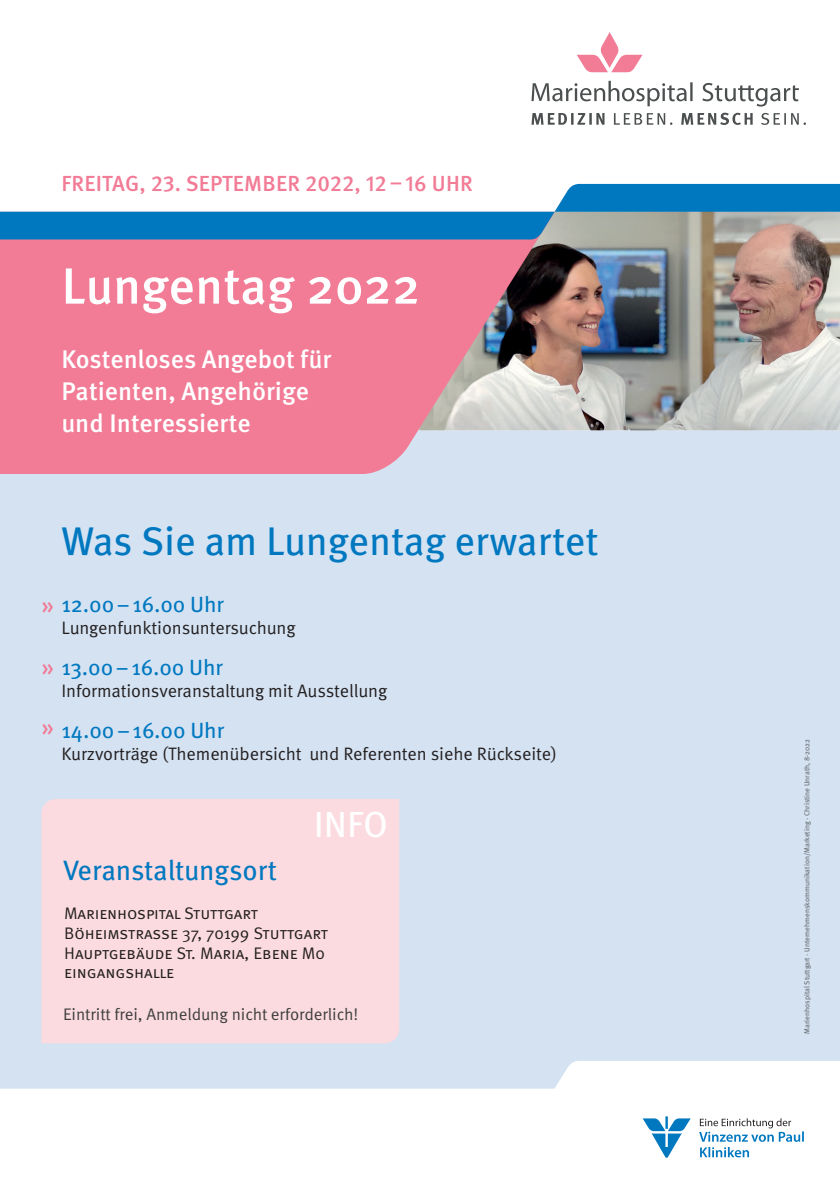
<style>
.page{position:relative;width:840px;height:1191px;background:#fff}
.page>*{position:absolute;margin:0;border:0;box-sizing:border-box;transform-origin:0 0}
.t1{font:500 50.8px "Meta Pro";letter-spacing:-.005em;color:#fff}
.t2{font:40px "Meta Pro";letter-spacing:-.005em;color:#0078c0}
.t3{font:36.4px "Meta Pro";color:#fff}
.Zwischenheadline_9_p{font:28px "Meta Pro";letter-spacing:-.01em;color:#0078c0}
.t4{font:500 25.4px/32px "Meta Pro";color:#fff}
.Zwischenheadline_9_p-2{font:500 23.2px "Meta Pro";color:#f27b96}
.t5{font:22px "Meta Pro";letter-spacing:-.005em;color:#0078c0}
.t6{font:500 21.8px "Meta Pro";letter-spacing:.01em;color:#f27b96}
.t7{font:18px "Meta Pro";letter-spacing:-.005em;color:#231f20}
.t8{font:16.8px/19.6px "Meta Normal Caps";letter-spacing:-.005em;color:#231f20}
.Zwischenheadline_9_p-3{font:16.8px "Meta Pro";letter-spacing:-.005em;color:#3e3e3f}
.t9{font:7.2px "Meta Pro";color:#57585a}
.s1{font-weight:500;font-size:23.2px;color:#f27b96}
</style>
<div class="page">
<div style="left:0;top:414px;width:839px;height:699px;background:#d4e2f2"></div>
<svg style="left:642px;top:1116px;width:48px;height:41px"></svg>
<svg style="left:700px;top:1147px;width:48px;height:10px"></svg>
<svg style="left:699px;top:1118px;width:104px;height:23px"></svg>
<img style="left:554px;top:239px;width:285px;height:191px">
<svg style="left:0;top:239px;width:554px;height:235px;background:#e58299"></svg>
<svg style="left:0;top:184px;width:839px;height:55px"></svg>
<div style="left:41px;top:799px;width:358px;height:244px;background:#fbdbdf"></div>
<svg style="left:531px;top:113px;width:274px;height:12px"></svg>
<svg style="left:531px;top:81px;width:267px;height:26px"></svg>
<svg style="left:577px;top:32px;width:65px;height:40px"></svg>
<svg style="left:0;top:1061px;width:839px;height:52px;fill:#fff"></svg>
<p class="t6" style="left:62px;top:169px;width:412px">FREITAG, 23. SEPTEMBER 2022, 12–16 UHR</p>
<p class="t1" style="left:61px;top:254px;width:360px">Lungentag 2022</p>
<p class="t4" style="left:61px;top:344px;width:271px">Kostenloses Angebot für<br>Patienten, Angehörige und Interessierte</p>
<p class="t2" style="left:61px;top:516px;width:538px">Was Sie am Lungentag erwartet</p>
<p class="t5" style="left:42px;top:590px;width:184px"><span class="s1">»</span> 12.00–16.00 Uhr</p>
<p class="t7" style="left:61px;top:616px;width:235px">Lungenfunktionsuntersuchung</p>
<p class="t5" style="left:42px;top:654px;width:183px"><span class="s1">»</span> 13.00–16.00 Uhr</p>
<p class="t7" style="left:61px;top:680px;width:327px">Informationsveranstaltung mit Ausstellung</p>
<p class="t5" style="left:61px;top:716px;width:164px">14.00–16.00 Uhr</p>
<p class="t7" style="left:61px;top:742px;width:496px">Kurzvorträge (Themenübersicht und Referenten siehe Rückseite)</p>
<p class="Zwischenheadline_9_p-2" style="left:42px;top:712px;width:14px">»</p>
<p class="t3" style="left:313px;top:801px;width:76px">INFO</p>
<p class="Zwischenheadline_9_p" style="left:63px;top:853px;width:215px">Veranstaltungsort</p>
<p class="t8" style="left:64px;top:903px;width:266px">Marienhospital Stuttgart<br>Böheimstraße 37, 70199 Stuttgart</p>
<p class="t8" style="left:64px;top:942px;width:262px">Hauptgebäude St. Maria, Ebene M0 eingangshalle</p>
<p class="Zwischenheadline_9_p-3" style="left:63px;top:1003px;width:297px">Eintritt frei, Anmeldung nicht erforderlich!</p>
<p class="t9" style="left:802px;top:1033px;width:296px;rotate:-90deg">Marienhospital Stuttgart · Unternehmenskommunikation/Marketing · Christine Unrath, 8-2022</p>
</div>
